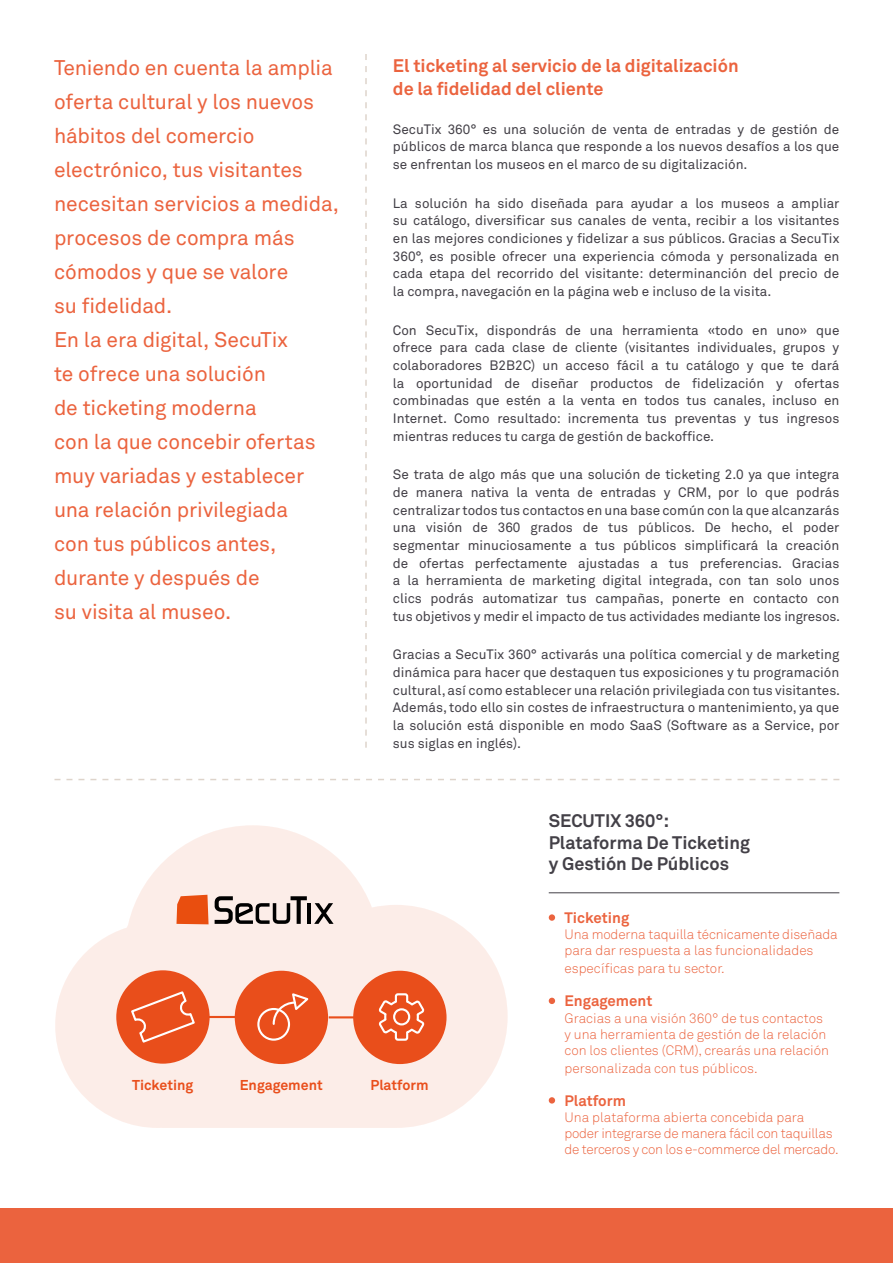
<style>
.page{position:relative;width:893px;height:1263px;background:#fff}
.page>*{position:absolute;margin:0;border:0;box-sizing:border-box;transform-origin:0 0}
.t1{font:21px/34px "Akkurat";letter-spacing:-.005em;color:#eb633e}
.t2{font:700 18px/23.1px "Akkurat";color:#eb633e}
.t3{font:700 18px/21.6px "Akkurat";color:#434047}
.t4{font:700 15px "Akkurat";color:#eb633e}
.t5{font:700 14.1px "Akkurat";color:#e94e1b}
.t6{font:13.5px/17.7px "Akkurat";color:#434047;text-align:justify}
.t7{font:300 13.5px/16.2px "Akkurat";color:#eb633e}
.t8{font:300 13.5px/16.2px "Akkurat";letter-spacing:-.02em;color:#eb633e}
</style>
<div class="page">
<div style="left:0;top:1209px;width:893px;height:54px;background:#eb633e"></div>
<div style="left:549px;top:914px;width:6px;height:7px;background:#eb633e;border-radius:50%"></div>
<svg style="left:549px;top:998px;width:6px;height:6px"></svg>
<svg style="left:549px;top:1097px;width:6px;height:6px"></svg>
<hr style="left:549px;top:892px;width:290px;height:1px;background:#434047">
<svg style="left:55px;top:826px;width:453px;height:302px;fill:#fcede8"></svg>
<div style="left:235px;top:971px;width:93px;height:93px;background:#e94e1b;border-radius:50%"></div>
<div style="left:257px;top:1008px;width:33px;height:33px;border:2px solid #fff;border-radius:50%"></div>
<svg style="left:272px;top:993px;width:37px;height:33px"></svg>
<hr style="left:191px;top:1016px;width:44px;height:2px;background:#e94e1b">
<hr style="left:329px;top:1016px;width:51px;height:2px;background:#e94e1b">
<div style="left:116px;top:970px;width:94px;height:94px;background:#e94e1b;border-radius:50%"></div>
<svg style="left:131px;top:991px;width:64px;height:52px"></svg>
<div style="left:353px;top:971px;width:94px;height:93px;background:#e94e1b;border-radius:50%"></div>
<svg style="left:378px;top:993px;width:47px;height:48px"></svg>
<svg style="left:176px;top:895px;width:33px;height:29px"></svg>
<svg style="left:215px;top:896px;width:92px;height:28px;background:#a19794"></svg>
<hr style="left:308px;top:903px;width:3px;height:21px;background:#000">
<svg style="left:314px;top:903px;width:20px;height:21px"></svg>
<svg style="left:54px;top:779px;width:785px;height:1px"></svg>
<svg style="left:365px;top:54px;width:2px;height:694px"></svg>
<p class="t1" style="left:54px;top:51px;width:286px">Teniendo en cuenta la amplia oferta cultural y los nuevos hábitos del comercio electrónico, tus visitantes necesitan servicios a medida, procesos de compra más cómodos y que se valore<br>su fidelidad.<br>En la era digital, SecuTix<br>te ofrece una solución<br>de ticketing moderna<br>con la que concebir ofertas muy variadas y establecer una relación privilegiada<br>con tus públicos antes, durante y después de<br>su visita al museo.</p>
<h2 class="t2" style="left:393px;top:54px;width:347px">El ticketing al servicio de la digitalización de la fidelidad del cliente</h2>
<p class="t6" style="left:393px;top:120px;width:448px">SecuTix 360° es una solución de venta de entradas y de gestión de públicos de marca blanca que responde a los nuevos desafíos a los que se enfrentan los museos en el marco de su digitalización.</p>
<p class="t6" style="left:393px;top:194px;width:448px">La solución ha sido diseñada para ayudar a los museos a ampliar su catálogo, diversificar sus canales de venta, recibir a los visitantes en las mejores condiciones y fidelizar a sus públicos. Gracias a SecuTix 360°, es posible ofrecer una experiencia cómoda y personalizada en cada etapa del recorrido del visitante: determinanción del precio de la compra, navegación en la página web e incluso de la visita.</p>
<p class="t6" style="left:393px;top:322px;width:448px">Con SecuTix, dispondrás de una herramienta «todo en uno» que ofrece para cada clase de cliente (visitantes individuales, grupos y colaboradores B2B2C) un acceso fácil a tu catálogo y que te dará la oportunidad de diseñar productos de fidelización y ofertas combinadas que estén a la venta en todos tus canales, incluso en Internet. Como resultado: incrementa tus preventas y tus ingresos mientras reduces tu carga de gestión de backoffice.</p>
<p class="t6" style="left:393px;top:466px;width:449px">Se trata de algo más que una solución de ticketing 2.0 ya que integra de manera nativa la venta de entradas y CRM, por lo que podrás centralizar todos tus contactos en una base común con la que alcanzarás una visión de 360 grados de tus públicos. De hecho, el poder segmentar minuciosamente a tus públicos simplificará la creación de ofertas perfectamente ajustadas a tus preferencias. Gracias a la herramienta de marketing digital integrada, con tan solo unos clics podrás automatizar tus campañas, ponerte en contacto con tus objetivos y medir el impacto de tus actividades mediante los ingresos.</p>
<p class="t6" style="left:393px;top:646px;width:449px">Gracias a SecuTix 360° activarás una política comercial y de marketing dinámica para hacer que destaquen tus exposiciones y tu programación cultural, así como establecer una relación privilegiada con tus visitantes.<br>Además, todo ello sin costes de infraestructura o mantenimiento, ya que la solución está disponible en modo SaaS (Software as a Service, por sus siglas en inglés).</p>
<p class="t5" style="left:132px;top:1076px;width:63px">Ticketing</p>
<p class="t5" style="left:240px;top:1076px;width:84px">Engagement</p>
<p class="t5" style="left:370px;top:1076px;width:60px">Platform</p>
<h2 class="t3" style="left:549px;top:810px;width:203px">SECUTIX 360°:<br>Plataforma De Ticketing y Gestión De Públicos</h2>
<p class="t4" style="left:564px;top:908px;width:66px">Ticketing</p>
<p class="t7" style="left:564px;top:927px;width:275px">Una moderna taquilla técnicamente diseñada para dar respuesta a las funcionalidades</p>
<p class="t7" style="left:564px;top:961px;width:162px">específicas para tu sector.</p>
<p class="t4" style="left:564px;top:991px;width:89px">Engagement</p>
<p class="t7" style="left:564px;top:1010px;width:266px">Gracias a una visión 360° de tus contactos y una herramienta de gestión de la relación con los clientes (CRM), crearás una relación</p>
<p class="t7" style="left:564px;top:1060px;width:195px">personalizada con tus públicos.</p>
<p class="t4" style="left:564px;top:1091px;width:63px">Platform</p>
<p class="t8" style="left:564px;top:1109px;width:276px">Una plataforma abierta concebida para poder integrarse de manera fácil con taquillas de terceros y con los e-commerce del mercado.</p>
</div>
